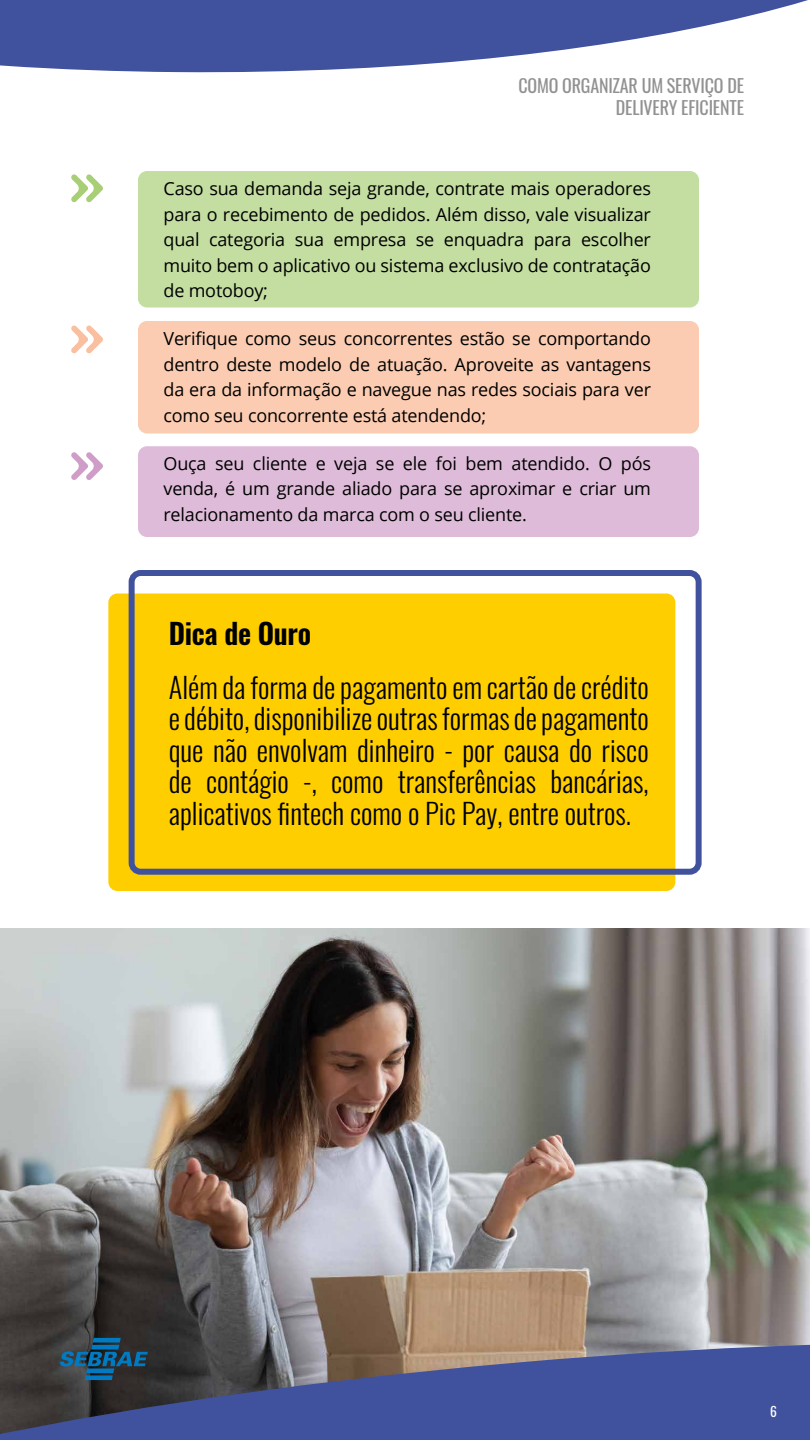
<style>
.page{position:relative;width:810px;height:1440px;background:#fff}
.page>*{position:absolute;margin:0;border:0;box-sizing:border-box;transform-origin:0 0}
.t1{font:300 28.5px/31.5px "Oswald";color:#000;text-align:justify}
.t2{font:600 28.5px "Oswald";letter-spacing:-.01em;color:#000}
.t3{font:18px/25.5px "Open Sans";letter-spacing:-.01em;color:#000;text-align:justify}
.t4{font:18px/22.5px "Oswald";letter-spacing:-.01em;color:#919191;text-align:right}
.t5{font:13.5px "Oswald";color:#fff}
</style>
<div class="page">
<svg style="left:0;top:0;width:808px;height:73px;fill:#40519e"></svg>
<img style="left:0;top:929px;width:810px;height:393px">
<div style="left:138px;top:171px;width:561px;height:137px;background:#c4dda1;border-radius:9px"></div>
<svg style="left:71px;top:174px;width:32px;height:28px"></svg>
<div style="left:138px;top:446px;width:561px;height:91px;background:#debcd9;border-radius:9px"></div>
<div style="left:138px;top:321px;width:561px;height:113px;background:#fbccb1;border-radius:9px"></div>
<svg style="left:71px;top:325px;width:32px;height:28px"></svg>
<svg style="left:71px;top:452px;width:32px;height:28px"></svg>
<svg style="left:0;top:1322px;width:810px;height:118px;background:#54587f"></svg>
<div style="left:108px;top:594px;width:567px;height:297px;background:#fece00;border-radius:9px"></div>
<div style="left:129px;top:570px;width:573px;height:305px;border:6px solid #40519e;border-radius:9px"></div>
<svg style="left:60px;top:1338px;width:88px;height:42px;background:#244b62"></svg>
<p class="t4" style="left:518px;top:72px;width:227px">COMO ORGANIZAR UM SERVIÇO DE<br>DELIVERY EFICIENTE</p>
<p class="t3" style="left:164px;top:176px;width:489px">Caso sua demanda seja grande, contrate mais operadores para o recebimento de pedidos. Além disso, vale visualizar qual categoria sua empresa se enquadra para escolher muito bem o aplicativo ou sistema exclusivo de contratação de motoboy;</p>
<p class="t3" style="left:164px;top:326px;width:489px">Verifique como seus concorrentes estão se comportando dentro deste modelo de atuação. Aproveite as vantagens da era da informação e navegue nas redes sociais para ver como seu concorrente está atendendo;</p>
<p class="t3" style="left:164px;top:450px;width:489px">Ouça seu cliente e veja se ele foi bem atendido. O pós venda, é um grande aliado para se aproximar e criar um relacionamento da marca com o seu cliente.</p>
<h1 class="t2" style="left:169px;top:618px;width:144px">Dica de Ouro</h1>
<p class="t1" style="left:169px;top:668px;width:481px">Além da forma de pagamento em cartão de crédito e débito, disponibilize outras formas de pagamento que não envolvam dinheiro - por causa do risco de contágio -, como transferências bancárias, aplicativos fintech como o Pic Pay, entre outros.</p>
<p class="t5" style="left:770px;top:1399px;width:8px">6</p>
</div>
